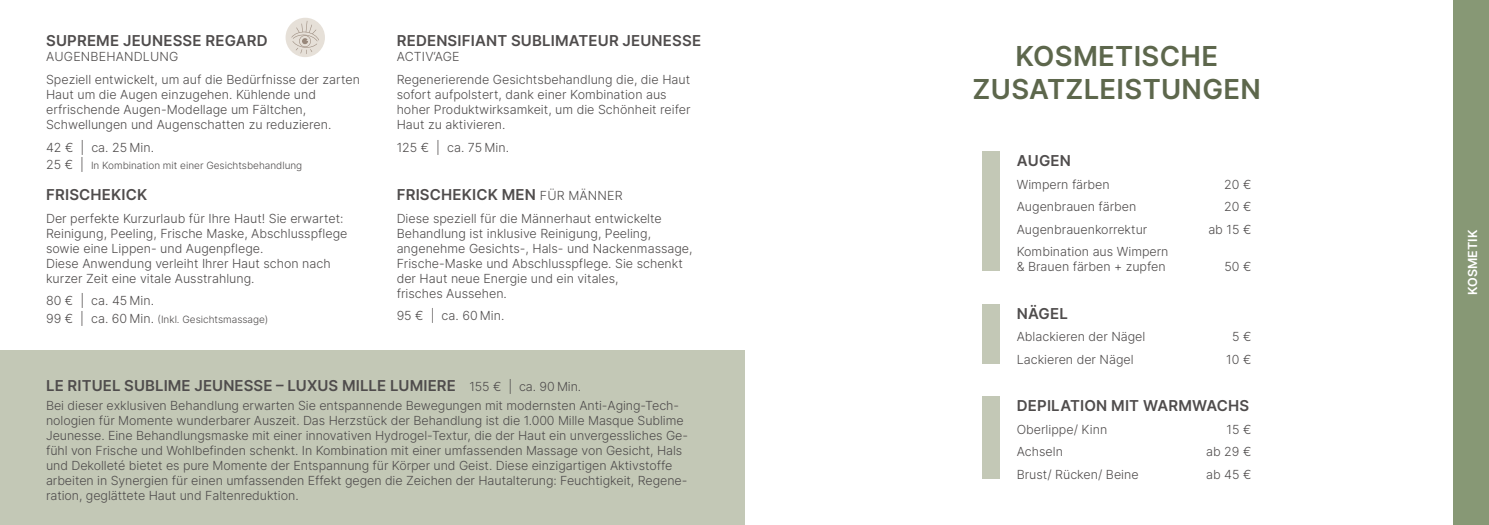
<style>
.page{position:relative;width:1489px;height:525px;background:#fff}
.page>*{position:absolute;margin:0;border:0;box-sizing:border-box;transform-origin:0 0}
.t1{font:600 27.5px/33px "Inter";letter-spacing:.01em;color:#5d674c;text-align:center}
.t2{font:600 15px "Inter";letter-spacing:.01em;color:#4f4c4c}
.t3{font:300 12.5px/15px "Inter";color:#4f4c4c}
.t4{font:600 12.5px "Inter";letter-spacing:.01em;color:#fff}
.t5{font:300 10px "Inter";color:#4f4c4c}
.s1{font-size:12.5px}
.s2{font-weight:300;font-size:12.5px}
</style>
<div class="page">
<div style="left:0;top:350px;width:744px;height:174px;background:#c3c8b6"></div>
<div style="left:285px;top:18px;width:40px;height:39px;background:#e6e0d8;border-radius:50%"></div>
<svg style="left:291px;top:21px;width:28px;height:33px"></svg>
<div style="left:1453px;top:0;width:35px;height:524px;background:#879875"></div>
<div style="left:982px;top:151px;width:17px;height:120px;background:#c3c8b6"></div>
<div style="left:982px;top:304px;width:17px;height:59px;background:#c3c8b6"></div>
<div style="left:982px;top:396px;width:17px;height:82px;background:#c3c8b6"></div>
<p class="t2" style="left:46px;top:30px;width:223px">SUPREME JEUNESSE REGARD</p>
<p class="t3" style="left:46px;top:45px;width:315px;line-height:22.5px">AUGENBEHANDLUNG<br>Speziell entwickelt, um auf die Bedürfnisse der zarten</p>
<p class="t3" style="left:46px;top:87px;width:287px">Haut um die Augen einzugehen. Kühlende und erfrischende Augen-Modellage um Fältchen,<br>Schwellungen und Augenschatten zu reduzieren.</p>
<p class="t3" style="left:46px;top:139px;width:109px">42 € | ca. 25 Min.</p>
<p class="t5" style="left:46px;top:158px;width:258px"><span class="s1">25 € |</span> In Kombination mit einer Gesichtsbehandlung</p>
<p class="t2" style="left:46px;top:184px;width:103px">FRISCHEKICK</p>
<p class="t3" style="left:46px;top:210px;width:303px">Der perfekte Kurzurlaub für Ihre Haut! Sie erwartet:<br>Reinigung, Peeling, Frische Maske, Abschlusspflege sowie eine Lippen- und Augenpflege.<br>Diese Anwendung verleiht Ihrer Haut schon nach kurzer Zeit eine vitale Ausstrahlung.</p>
<p class="t3" style="left:46px;top:293px;width:109px">80 € | ca. 45 Min.</p>
<p class="t5" style="left:46px;top:312px;width:224px"><span class="s1">99 € | ca. 60 Min.</span> (Inkl. Gesichtsmassage)</p>
<p class="t2" style="left:397px;top:30px;width:306px">REDENSIFIANT SUBLIMATEUR JEUNESSE</p>
<p class="t3" style="left:396px;top:45px;width:295px;line-height:22.5px">ACTIV‘AGE<br>Regenerierende Gesichtsbehandlung die, die Haut</p>
<p class="t3" style="left:396px;top:87px;width:295px">sofort aufpolstert, dank einer Kombination aus hoher Produktwirksamkeit, um die Schönheit reifer<br>Haut zu aktivieren.</p>
<p class="t3" style="left:396px;top:139px;width:114px">125 € | ca. 75 Min.</p>
<p class="t2" style="left:397px;top:184px;width:227px">FRISCHEKICK MEN <span class="s2">FÜR MÄNNER</span></p>
<p class="t3" style="left:396px;top:210px;width:297px">Diese speziell für die Männerhaut entwickelte Behandlung ist inklusive Reinigung, Peeling, angenehme Gesichts-, Hals- und Nackenmassage, Frische-Maske und Abschlusspflege. Sie schenkt der Haut neue Energie und ein vitales,<br>frisches Aussehen.</p>
<p class="t3" style="left:396px;top:308px;width:109px">95 € | ca. 60 Min.</p>
<p class="t2" style="left:46px;top:374px;width:536px">LE RITUEL SUBLIME JEUNESSE – LUXUS MILLE LUMIERE <span class="s2">155 € | ca. 90 Min.</span></p>
<p class="t3" style="left:46px;top:397px;width:643px">Bei dieser exklusiven Behandlung erwarten Sie entspannende Bewegungen mit modernsten Anti-Aging-Tech&shy;nologien für Momente wunderbarer Auszeit. Das Herzstück der Behandlung ist die 1.000 Mille Masque Sublime Jeunesse. Eine Behandlungsmaske mit einer innovativen Hydrogel-Textur, die der Haut ein unvergessliches Ge&shy;fühl von Frische und Wohlbefinden schenkt. In Kombination mit einer umfassenden Massage von Gesicht, Hals und Dekolleté bietet es pure Momente der Entspannung für Körper und Geist. Diese einzigartigen Aktivstoffe arbeiten in Synergien für einen umfassenden Effekt gegen die Zeichen der Hautalterung: Feuchtigkeit, Regene&shy;ration, geglättete Haut und Faltenreduktion.</p>
<h1 class="t1" style="left:972px;top:39px;width:290px">KOSMETISCHE<br>ZUSATZLEISTUNGEN</h1>
<p class="t2" style="left:1016px;top:150px;width:56px">AUGEN</p>
<p class="t3" style="left:1016px;top:176px;width:95px">Wimpern färben</p>
<p class="t3" style="left:1224px;top:176px;width:29px">20 €</p>
<p class="t3" style="left:1016px;top:199px;width:121px">Augenbrauen färben</p>
<p class="t3" style="left:1224px;top:199px;width:29px">20 €</p>
<p class="t3" style="left:1016px;top:221px;width:132px">Augenbrauenkorrektur</p>
<p class="t3" style="left:1208px;top:221px;width:45px">ab 15 €</p>
<p class="t3" style="left:1016px;top:244px;width:153px">Kombination aus Wimpern &amp; Brauen färben + zupfen</p>
<p class="t3" style="left:1224px;top:259px;width:29px">50 €</p>
<p class="t2" style="left:1016px;top:302px;width:53px">NÄGEL</p>
<p class="t3" style="left:1016px;top:329px;width:130px">Ablackieren der Nägel</p>
<p class="t3" style="left:1231px;top:329px;width:21px">5 €</p>
<p class="t3" style="left:1016px;top:351px;width:118px">Lackieren der Nägel</p>
<p class="t3" style="left:1226px;top:351px;width:27px">10 €</p>
<p class="t2" style="left:1016px;top:394px;width:234px">DEPILATION MIT WARMWACHS</p>
<p class="t3" style="left:1016px;top:421px;width:92px">Oberlippe/ Kinn</p>
<p class="t3" style="left:1226px;top:421px;width:26px">15 €</p>
<p class="t3" style="left:1016px;top:444px;width:48px">Achseln</p>
<p class="t3" style="left:1205px;top:444px;width:47px">ab 29 €</p>
<p class="t3" style="left:1016px;top:466px;width:123px">Brust/ Rücken/ Beine</p>
<p class="t3" style="left:1205px;top:466px;width:47px">ab 45 €</p>
<p class="t4" style="left:1463px;top:295px;width:67px;rotate:-90deg">KOSMETIK</p>
</div>
